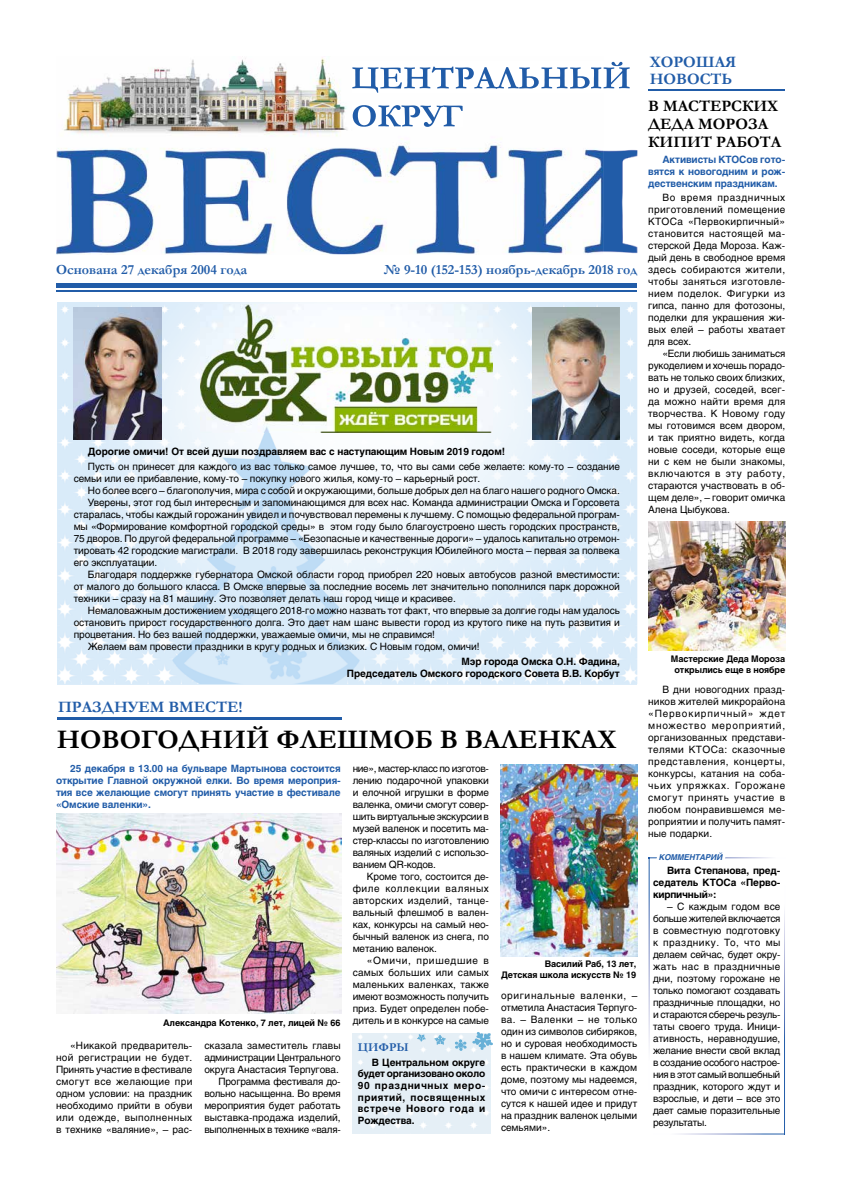
<style>
.page{position:relative;width:842px;height:1191px;background:#fff}
.page>*{position:absolute;margin:0;border:0;box-sizing:border-box;transform-origin:0 0}
.t1{font:700 27px "Garamond";color:#000}
.t2{font:700 16px/18px "Garamond";color:#000}
.t3{font:700 16px/17px "Garamond";color:#215ca8}
.t4{font:700 14px "Garamond";color:#215ca8}
.t5{font:700 12px "Garamond";color:#215ca8}
.t6{font:10px/12px "Helios";letter-spacing:-.01em;color:#000;text-align:justify}
.t7{font:700 10px/11.6px "Helios";letter-spacing:-.01em;color:#000;text-align:justify}
.t8{font:700 10px/12px "Helios";letter-spacing:-.01em;color:#215ca8;text-align:justify}
.t9{font:700 9px/10.8px "Helios";letter-spacing:-.01em;color:#000;text-align:right}
.t10{font:italic 700 8px "Helios";letter-spacing:-.01em;color:#215ca8}
</style>
<div class="page">
<hr style="left:56px;top:283px;width:581px;height:4px;background:#215ca8">
<hr style="left:56px;top:290px;width:581px;height:2px;background:#215ca8">
<img style="left:57px;top:58px;width:580px;height:196px">
<img style="left:352px;top:62px;width:278px;height:31px">
<img style="left:353px;top:105px;width:110px;height:22px">
<hr style="left:648px;top:89px;width:137px;height:1px;background:#215ca8">
<hr style="left:648px;top:91px;width:137px;height:1px;background:#215ca8">
<svg style="left:649px;top:857px;width:136px;height:278px"></svg>
<img style="left:58px;top:302px;width:579px;height:382px">
<img style="left:201px;top:305px;width:292px;height:127px">
<img style="left:532px;top:308px;width:88px;height:131px">
<img style="left:74px;top:308px;width:88px;height:131px">
<hr style="left:57px;top:717px;width:284px;height:1px;background:#215ca8">
<hr style="left:57px;top:719px;width:284px;height:1px;background:#215ca8">
<div style="left:353px;top:1033px;width:137px;height:100px;background:#e5eff6"></div>
<svg style="left:455px;top:1032px;width:38px;height:19px"></svg>
<svg style="left:434px;top:1035px;width:12px;height:9px"></svg>
<svg style="left:417px;top:1034px;width:9px;height:7px"></svg>
<img style="left:57px;top:813px;width:284px;height:200px">
<img style="left:501px;top:764px;width:136px;height:192px">
<img style="left:649px;top:521px;width:137px;height:129px">
<h3 class="t4" style="left:56px;top:260px;width:193px">Основана 27 декабря 2004 года</h3>
<h3 class="t4" style="left:384px;top:260px;width:255px">№ 9-10 (152-153) ноябрь-декабрь 2018 год</h3>
<p class="t7" style="left:88px;top:445px;width:419px">Дорогие омичи! От всей души поздравляем вас с наступающим Новым 2019 годом!</p>
<p class="t6" style="left:74px;top:460px;width:548px;text-indent:14px">Пусть он принесет для каждого из вас только самое лучшее, то, что вы сами себе желаете: кому-то – создание семьи или ее прибавление, кому-то – покупку нового жилья, кому-то – карьерный рост.</p>
<p class="t6" style="left:88px;top:484px;width:533px">Но более всего – благополучия, мира с собой и окружающими, больше добрых дел на благо нашего родного Омска.</p>
<p class="t6" style="left:88px;top:496px;width:533px">Уверены, этот год был интересным и запоминающимся для всех нас. Команда администрации Омска и Горсовета</p>
<p class="t6" style="left:74px;top:508px;width:548px">старалась, чтобы каждый горожанин увидел и почувствовал перемены к лучшему. С помощью федеральной програм-</p>
<p class="t6" style="left:74px;top:520px;width:548px">мы «Формирование комфортной городской среды» в этом году было благоустроено шесть городских пространств,</p>
<p class="t6" style="left:74px;top:532px;width:548px">75 дворов. По другой федеральной программе – «Безопасные и качественные дороги» – удалось капитально отремон-</p>
<p class="t6" style="left:74px;top:544px;width:548px">тировать 42 городские магистрали. В 2018 году завершилась реконструкция Юбилейного моста – первая за полвека</p>
<p class="t6" style="left:74px;top:556px;width:85px">его эксплуатации.</p>
<p class="t6" style="left:88px;top:568px;width:533px">Благодаря поддержке губернатора Омской области город приобрел 220 новых автобусов разной вместимости:</p>
<p class="t6" style="left:74px;top:580px;width:548px">от малого до большого класса. В Омске впервые за последние восемь лет значительно пополнился парк дорожной</p>
<p class="t6" style="left:74px;top:592px;width:384px">техники – сразу на 81 машину. Это позволяет делать наш город чище и красивее.</p>
<p class="t6" style="left:88px;top:604px;width:533px">Немаловажным достижением уходящего 2018-го можно назвать тот факт, что впервые за долгие годы нам удалось</p>
<p class="t6" style="left:74px;top:616px;width:548px">остановить прирост государственного долга. Это дает нам шанс вывести город из крутого пике на путь развития и</p>
<p class="t6" style="left:74px;top:628px;width:363px">процветания. Но без вашей поддержки, уважаемые омичи, мы не справимся!</p>
<p class="t6" style="left:88px;top:640px;width:393px">Желаем вам провести праздники в кругу родных и близких. С Новым годом, омичи!</p>
<p class="t7" style="left:347px;top:655px;width:274px;line-height:12px;text-align:right">Мэр города Омска О.Н. Фадина,<br>Председатель Омского городского Совета В.В. Корбут</p>
<h2 class="t3" style="left:58px;top:698px;width:186px">ПРАЗДНУЕМ ВМЕСТЕ!</h2>
<h1 class="t1" style="left:57px;top:721px;width:561px">НОВОГОДНИЙ ФЛЕШМОБ В ВАЛЕНКАХ</h1>
<p class="t8" style="left:56px;top:762px;width:286px;text-indent:14px">25 декабря в 13.00 на бульваре Мартынова состоится открытие Главной окружной елки. Во время мероприя&shy;тия все желающие смогут принять участие в фестивале «Омские валенки».</p>
<p class="t6" style="left:353px;top:762px;width:138px">ние», мастер-класс по изготов&shy;лению подарочной упаковки и елочной игрушки в форме валенка, омичи смогут совер&shy;шить виртуальные экскурсии в музей валенок и посетить ма&shy;стер-классы по изготовлению валяных изделий с использо&shy;ванием QR-кодов.</p>
<p class="t6" style="left:353px;top:870px;width:138px;text-indent:14px">Кроме того, состоится де&shy;филе коллекции валяных авторских изделий, танце&shy;вальный флешмоб в вален&shy;ках, конкурсы на самый нео&shy;бычный валенок из снега, по метанию валенок.</p>
<p class="t6" style="left:353px;top:954px;width:138px;text-indent:14px">«Омичи, пришедшие в самых больших или самых маленьких валенках, также имеют возможность получить приз. Будет определен побе&shy;дитель и в конкурсе на самые</p>
<p class="t9" style="left:501px;top:958px;width:137px">Василий Раб, 13 лет,<br>Детская школа искусств № 19</p>
<p class="t6" style="left:501px;top:989px;width:138px">оригинальные валенки, – отметила Анастасия Терпуго&shy;ва. – Валенки – не только один из символов сибиряков, но и суровая необходимость в нашем климате. Эта обувь есть практически в каждом доме, поэтому мы надеемся, что омичи с интересом отне&shy;сутся к нашей идее и придут на праздник валенок целыми семьями».</p>
<p class="t9" style="left:163px;top:1017px;width:179px">Александра Котенко, 7 лет, лицей № 66</p>
<p class="t6" style="left:56px;top:1039px;width:138px;text-indent:14px">«Никакой предваритель&shy;ной регистрации не будет.<br>Принять участие в фестивале смогут все желающие при одном условии: на праздник необходимо прийти в обуви или одежде, выполненных в технике «валяние», – рас-</p>
<p class="t6" style="left:204px;top:1039px;width:138px;text-align:right">сказала заместитель главы администрации Центрального округа Анастасия Терпугова.<br>Программа фестиваля до&shy;вольно насыщенна. Во время мероприятия будет работать выставка-продажа изделий, выполненных в технике «валя-</p>
<p class="t5" style="left:358px;top:1039px;width:52px">ЦИФРЫ</p>
<p class="t7" style="left:358px;top:1056px;width:129px;text-indent:14px">В Центральном округе будет организовано около 90 праздничных меро&shy;приятий, посвященных встрече Нового года и Рождества.</p>
<h2 class="t3" style="left:650px;top:54px;width:88px">ХОРОШАЯ<br>НОВОСТЬ</h2>
<h2 class="t2" style="left:648px;top:97px;width:135px">В МАСТЕРСКИХ<br>ДЕДА МОРОЗА<br>КИПИТ РАБОТА</h2>
<p class="t8" style="left:648px;top:154px;width:139px;text-indent:14px">Активисты КТОСов гото&shy;вятся к новогодним и рож&shy;дественским праздникам.</p>
<p class="t6" style="left:648px;top:191px;width:139px;text-indent:14px">Во время праздничных приготовлений помещение КТОСа «Первокирпичный» становится настоящей ма&shy;стерской Деда Мороза. Каж&shy;дый день в свободное время здесь собираются жители, чтобы заняться изготовле&shy;нием поделок. Фигурки из гипса, панно для фотозоны, поделки для украшения жи&shy;вых елей – работы хватает для всех.</p>
<p class="t6" style="left:648px;top:347px;width:139px;text-indent:14px">«Если любишь заниматься рукоделием и хочешь порадо&shy;вать не только своих близких, но и друзей, соседей, всег&shy;да можно найти время для творчества. К Новому году мы готовимся всем двором, и так приятно видеть, когда новые соседи, которые еще ни с кем не были знакомы, включаются в эту работу, стараются участвовать в об&shy;щем деле», – говорит омичка Алена Цыбукова.</p>
<p class="t9" style="left:671px;top:653px;width:116px;text-align:center">Мастерские Деда Мороза открылись еще в ноябре</p>
<p class="t6" style="left:648px;top:683px;width:139px;text-indent:14px">В дни новогодних празд&shy;ников жителей микрорайона «Первокирпичный» ждет множество мероприятий, организованных представи&shy;телями КТОСа: сказочные представления, концерты, конкурсы, катания на соба&shy;чьих упряжках. Горожане смогут принять участие в любом понравившемся ме&shy;роприятии и получить памят&shy;ные подарки.</p>
<p class="t10" style="left:659px;top:852px;width:65px">КОММЕНТАРИЙ</p>
<p class="t7" style="left:653px;top:864px;width:129px;line-height:12px;text-indent:14px">Вита Степанова, пред&shy;седатель КТОСа «Перво&shy;кирпичный»:</p>
<p class="t6" style="left:653px;top:900px;width:129px;text-indent:14px">– С каждым годом все больше жителей включается в совместную подготовку к празднику. То, что мы делаем сейчас, будет окру&shy;жать нас в праздничные дни, поэтому горожане не только помогают создавать праздничные площадки, но и стараются сберечь резуль&shy;таты своего труда. Иници&shy;ативность, неравнодушие, желание внести свой вклад в создание особого настрое&shy;ния в этот самый волшебный праздник, которого ждут и взрослые, и дети – все это дает самые поразительные результаты.</p>
</div>
